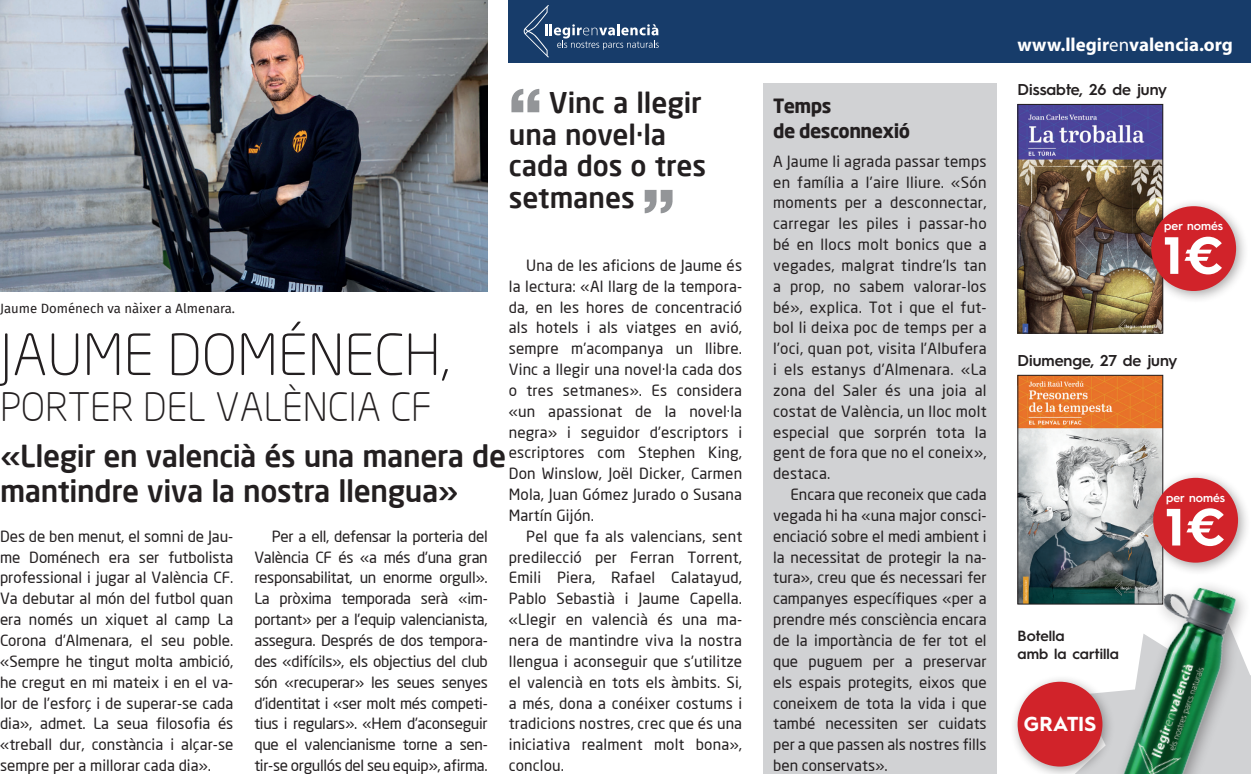
<style>
.page{position:relative;width:1251px;height:774px;background:#fff}
.page>*{position:absolute;margin:0;border:0;box-sizing:border-box;transform-origin:0 0}
.Cita{font:900 64.75px "Helvetica LT Std";color:#939598}
.Entrevistat{font:300 56px "Neo Sans";color:#231f20}
.t1{font:700 52.5px "Hurme Geometric Sans 1";color:#fff}
.Entrevistat-2{font:300 38.5px "Neo Sans";color:#231f20}
.Titular{font:500 29.75px/35px "Neo Sans";letter-spacing:-.01em;color:#231f20}
.Cita-2{font:500 28px/31.5px "Neo Sans";letter-spacing:-.005em;color:#231f20}
.t2{font:700 20.3px "Hurme Geometric Sans 1";letter-spacing:.01em;color:#fff}
.Títol_destacat{font:700 19.25px/24.5px "Neo Sans";letter-spacing:-.03em;color:#231f20}
.t3{font:700 18.9px "Myriad Pro";color:#fff}
.Dia_setmana{font:600 15.75px "Hurme Geometric Sans 1";color:#231f20}
.Text_2{font:15.22px/20.8px "Neo Sans";letter-spacing:.005em;color:#231f20;text-align:justify}
.Text_1{font:15.22px/20.8px "Neo Sans";letter-spacing:.01em;color:#231f20;text-align:justify}
.Dia_setmana-2{font:600 14.88px/17.8px "Hurme Geometric Sans 1";color:#231f20}
.Peu_de_foto{font:13.12px "Fira Sans";color:#231f20}
.t4{font:600 11.9px "Hurme Geometric Sans 1";color:#fff}
.s1{font-weight:400}
</style>
<div class="page">
<div style="left:763px;top:83px;width:233px;height:691px;background:#d1d2d4"></div>
<img style="left:0;top:0;width:487px;height:292px">
<img style="left:1019px;top:377px;width:141px;height:225px">
<div style="left:1017px;top:375px;width:145px;height:229px;border:1px solid #231f20"></div>
<div style="left:508px;top:0;width:742px;height:63px;background:#173c6a"></div>
<img style="left:1019px;top:106px;width:141px;height:225px">
<div style="left:1017px;top:104px;width:145px;height:229px;border:1px solid #231f20"></div>
<svg style="left:523px;top:5px;width:135px;height:53px"></svg>
<div style="left:1145px;top:470px;width:105px;height:106px;background:#231f20;opacity:.4"></div>
<div style="left:1152px;top:478px;width:85px;height:85px;background:#d1232a;border-radius:50%"></div>
<div style="left:1143px;top:198px;width:105px;height:106px;background:#231f20;opacity:.4"></div>
<div style="left:1150px;top:206px;width:85px;height:85px;background:#d1232a;border-radius:50%"></div>
<div style="left:1009px;top:674px;width:106px;height:100px;background:#231f20;opacity:.4"></div>
<div style="left:1017px;top:682px;width:85px;height:84px;background:#d1232a;border-radius:50%"></div>
<div style="left:1114px;top:578px;width:136px;height:196px;background:#231f20;opacity:.4"></div>
<img style="left:1101px;top:575px;width:144px;height:199px">
<p class="Cita" style="left:508px;top:71px;width:34px">“</p>
<p class="Cita-2" style="left:508px;top:86px;width:199px;text-indent:40px">Vinc a llegir una novel·la cada dos o tres setmanes</p>
<p class="Cita" style="left:642px;top:171px;width:34px">”</p>
<p class="Text_2" style="left:508px;top:255px;width:235px;text-indent:17px">Una de les aficions de Jaume és la lectura: «Al llarg de la tempora&shy;da, en les hores de concentració als hotels i als viatges en avió, sempre m’acompanya un llibre.<br>Vinc a llegir una novel·la cada dos o tres setmanes». Es considera «un apassionat de la novel·la negra» i seguidor d’escriptors i escriptores com Stephen King, Don Winslow, Joël Dicker, Carmen Mola, Juan Gómez Jurado o Susana Martín Gijón.</p>
<p class="Text_2" style="left:508px;top:525px;width:235px;text-indent:17px">Pel que fa als valencians, sent predilecció per Ferran Torrent, Emili Piera, Rafael Calatayud, Pablo Sebastià i Jaume Capella. «Llegir en valencià és una ma&shy;nera de mantindre viva la nostra llengua i aconseguir que s’utilitze el valencià en tots els àmbits. Si, a més, dona a conéixer costums i tradicions nostres, crec que és una iniciativa realment molt bona», conclou.</p>
<p class="Peu_de_foto" style="left:0;top:298px;width:236px">Jaume Doménech va nàixer a Almenara.</p>
<p class="Entrevistat" style="left:0;top:321px;width:451px">JAUME DOMÉNECH,</p>
<p class="Entrevistat-2" style="left:0;top:383px;width:432px">PORTER DEL VALÈNCIA CF</p>
<p class="Titular" style="left:0;top:438px;width:507px">«Llegir en valencià és una manera de mantindre viva la nostra llengua»</p>
<p class="Text_1" style="left:0;top:525px;width:235px">Des de ben menut, el somni de Jau&shy;me Doménech era ser futbolista professional i jugar al València CF.<br>Va debutar al món del futbol quan era només un xiquet al camp La Corona d’Almenara, el seu poble. «Sempre he tingut molta ambició, he cregut en mi mateix i en el va&shy;lor de l’esforç i de superar-se cada dia», admet. La seua filosofia és «treball dur, constància i alçar-se sempre per a millorar cada dia».</p>
<p class="Text_2" style="left:254px;top:525px;width:235px;text-indent:17px">Per a ell, defensar la porteria del València CF és «a més d’una gran responsabilitat, un enorme orgull».<br>La pròxima temporada serà «im&shy;portant» per a l’equip valencianista, assegura. Després de dos tempora&shy;des «difícils», els objectius del club són «recuperar» les seues senyes d’identitat i «ser molt més competi&shy;tius i regulars». «Hem d’aconseguir que el valencianisme torne a sen&shy;tir-se orgullós del seu equip», afirma.</p>
<p class="Títol_destacat" style="left:773px;top:93px;width:139px">Temps<br>de desconnexió</p>
<p class="Text_1" style="left:773px;top:150px;width:215px">A Jaume li agrada passar temps en família a l’aire lliure. «Són moments per a desconnectar, carregar les piles i passar-ho bé en llocs molt bonics que a vegades, malgrat tindre’ls tan a prop, no sabem valorar-los bé», explica. Tot i que el fut&shy;bol li deixa poc de temps per a l’oci, quan pot, visita l’Albufera i els estanys d’Almenara. «La zona del Saler és una joia al costat de València, un lloc molt especial que sorprén tota la gent de fora que no el coneix», destaca.</p>
<p class="Text_2" style="left:773px;top:484px;width:215px;text-indent:17px">Encara que reconeix que cada vegada hi ha «una major consci&shy;enciació sobre el medi ambient i la necessitat de protegir la na&shy;tura», creu que és necessari fer campanyes específiques «per a prendre més consciència encara de la importància de fer tot el que puguem per a preservar els espais protegits, eixos que coneixem de tota la vida i que també necessiten ser cuidats per a que passen als nostres fills ben conservats».</p>
<p class="t3" style="left:1017px;top:32px;width:217px">www.llegir<span class="s1">en</span>valencia.org</p>
<p class="Dia_setmana" style="left:1017px;top:79px;width:151px">Dissabte, 26 de juny</p>
<p class="t4" style="left:1163px;top:218px;width:60px">per només</p>
<p class="t1" style="left:1162px;top:219px;width:63px">1€</p>
<p class="Dia_setmana" style="left:1017px;top:350px;width:161px">Diumenge, 27 de juny</p>
<p class="Dia_setmana-2" style="left:1017px;top:626px;width:103px">Botella<br>amb la cartilla</p>
<p class="t2" style="left:1023px;top:710px;width:74px">GRATIS</p>
<p class="t4" style="left:1165px;top:489px;width:60px">per només</p>
<p class="t1" style="left:1164px;top:490px;width:63px">1€</p>
</div>
